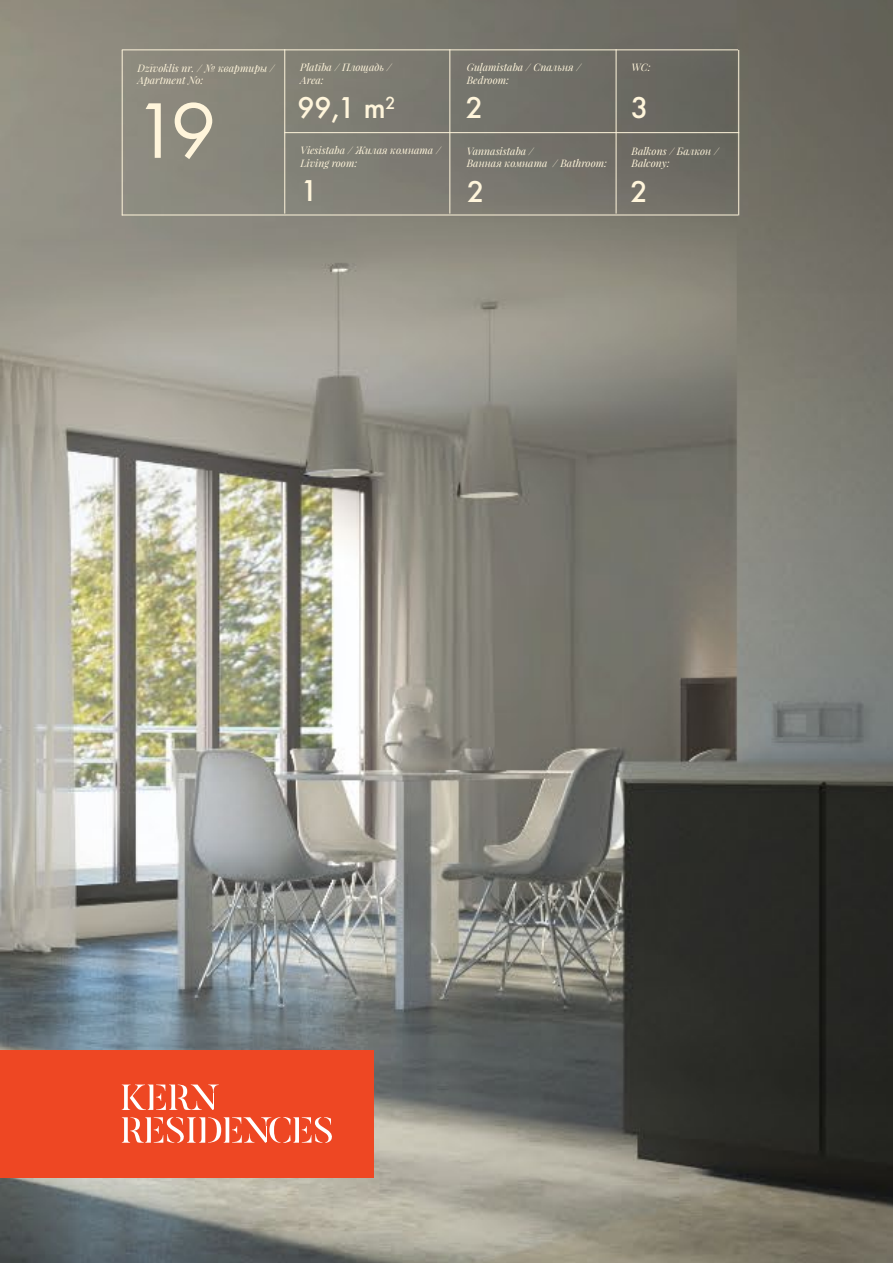
<style>
.page{position:relative;width:893px;height:1263px;background:#fff}
.page>*{position:absolute;margin:0;border:0;box-sizing:border-box;transform-origin:0 0}
.t1{font:81.75px "Futura New";color:#fff5db}
.t2{font:500 27.75px "Futura";color:#fff5db}
.t3{font:italic 10.35px/12.5px "Playfair Display";color:#fff5db}
</style>
<div class="page">
<img style="left:1px;top:0;width:891px;height:1263px">
<div style="left:0;top:1050px;width:373px;height:128px;background:#ee4723"></div>
<svg style="left:122px;top:1085px;width:96px;height:25px"></svg>
<svg style="left:122px;top:1117px;width:210px;height:26px"></svg>
<hr style="left:122px;top:50px;width:1px;height:165px;background:#fff5db">
<hr style="left:738px;top:50px;width:1px;height:165px;background:#fff5db">
<hr style="left:449px;top:49px;width:1px;height:165px;background:#fff5db">
<hr style="left:615px;top:49px;width:1px;height:165px;background:#fff5db">
<hr style="left:284px;top:49px;width:1px;height:165px;background:#fff5db">
<hr style="left:284px;top:132px;width:455px;height:1px;background:#fff5db">
<hr style="left:122px;top:215px;width:616px;height:1px;background:#fff5db">
<hr style="left:122px;top:49px;width:616px;height:1px;background:#fff5db">
<p class="t3" style="left:138px;top:61px;width:139px">Dzīvoklis nr. / № квартиры /<br>Apartment No:</p>
<p class="t3" style="left:300px;top:61px;width:93px">Platība / Площадь /<br>Area:</p>
<p class="t3" style="left:466px;top:61px;width:116px">Guļamistaba / Спальня /<br>Bedroom:</p>
<p class="t3" style="left:631px;top:61px;width:21px">WC:</p>
<h1 class="t1" style="left:133px;top:82px;width:85px">19</h1>
<h2 class="t2" style="left:297px;top:89px;width:100px">99,1 m<sup>2</sup></h2>
<p class="t3" style="left:300px;top:144px;width:142px">Viesistaba / Жилая комната /</p>
<p class="t3" style="left:300px;top:156px;width:58px">Living room:</p>
<h2 class="t2" style="left:466px;top:89px;width:19px">2</h2>
<p class="t3" style="left:466px;top:144px;width:142px">Vannasistaba /<br>Ванная комната / Bathroom:</p>
<h2 class="t2" style="left:631px;top:89px;width:19px">3</h2>
<p class="t3" style="left:631px;top:144px;width:89px">Balkons / Балкон /<br>Balcony:</p>
<h2 class="t2" style="left:301px;top:172px;width:19px">1</h2>
<h2 class="t2" style="left:467px;top:172px;width:19px">2</h2>
<h2 class="t2" style="left:630px;top:173px;width:19px">2</h2>
</div>
